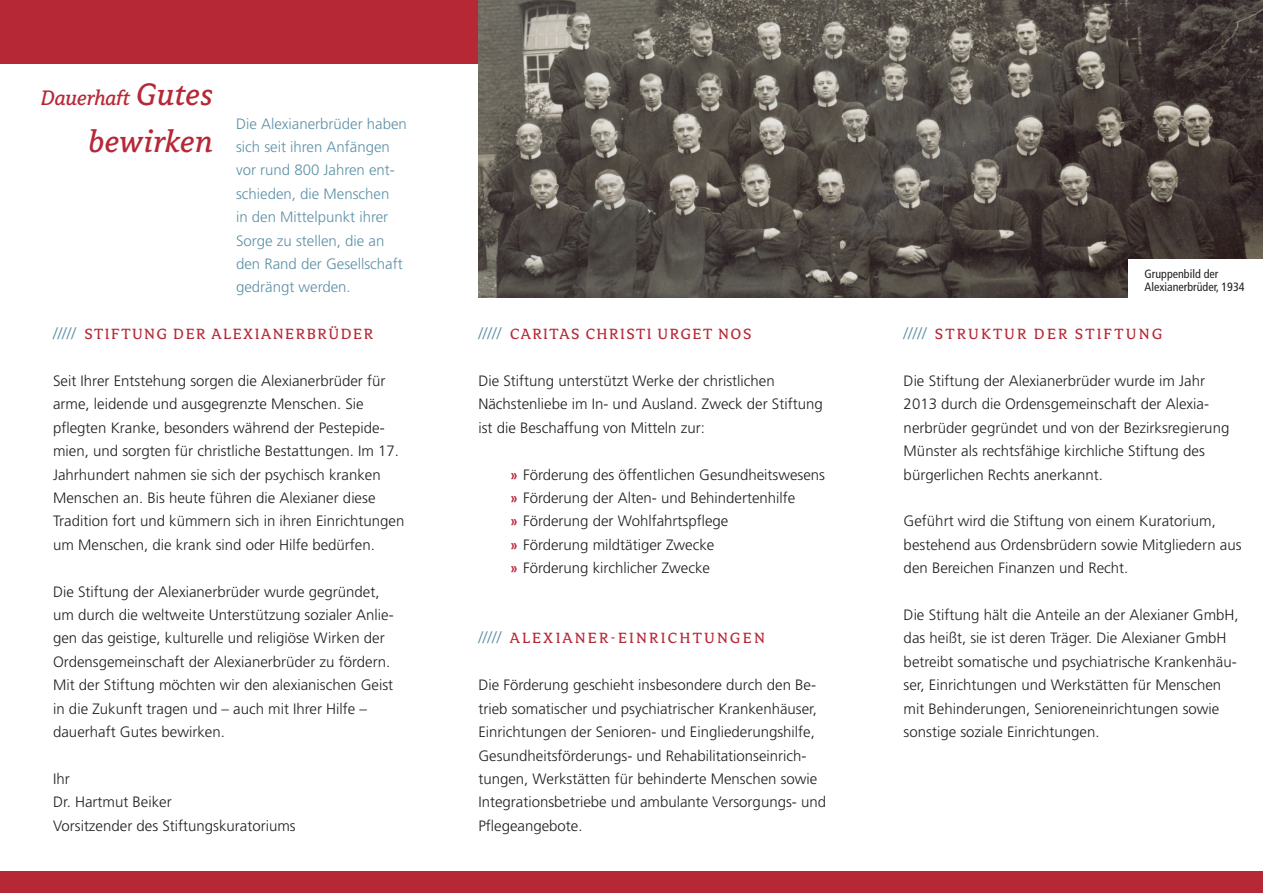
<style>
.page{position:relative;width:1263px;height:893px;background:#fff}
.page>*{position:absolute;margin:0;border:0;box-sizing:border-box;transform-origin:0 0}
.t1{font:italic 34.5px "Avance OT";color:#b72837}
.t2{font:italic 23.4px "Avance OT";letter-spacing:-.02em;color:#b72837}
.t3{font:16.5px "Avance OT";letter-spacing:.09em;color:#b72837}
.t4{font:16.5px "Avance OT";letter-spacing:.13em;color:#b72837}
.t5{font:300 15px/23.4px "Frutiger LT Std";color:#231f20}
.t6{font:300 15px/23.4px "Frutiger LT Std";color:#5d91a7}
.t7{font:condensed 12px/13.5px "Frutiger LT Std";color:#231f20}
.s1{font-size:34.5px}
.s2{font-family:"Frutiger LT Std";font-weight:300;color:#5d91a7}
.s3{font-weight:700;font-stretch:condensed;color:#b72837}
</style>
<div class="page">
<div style="left:0;top:0;width:1263px;height:64px;background:#b72837"></div>
<div style="left:0;top:872px;width:1263px;height:21px;background:#b72837"></div>
<img style="left:478px;top:0;width:785px;height:298px">
<div style="left:1129px;top:259px;width:134px;height:48px;background:#fff"></div>
<h2 class="t2" style="left:40px;top:86px;width:174px">Dauerhaft <span class="s1">Gutes</span></h2>
<h1 class="t1" style="left:88px;top:123px;width:126px">bewirken</h1>
<p class="t6" style="left:236px;top:112px;width:172px">Die Alexianerbrüder haben sich seit ihren Anfängen vor rund 800 Jahren ent&shy;schieden, die Menschen<br>in den Mittelpunkt ihrer<br>Sorge zu stellen, die an den Rand der Gesellschaft gedrängt werden.</p>
<p class="t3" style="left:53px;top:326px;width:322px"><span class="s2">/////</span> STIFTUNG DER ALEXIANERBRÜDER</p>
<p class="t5" style="left:53px;top:369px;width:353px">Seit Ihrer Entstehung sorgen die Alexianerbrüder für arme, leidende und ausgegrenzte Menschen. Sie pflegten Kranke, besonders während der Pestepide&shy;mien, und sorgten für christliche Bestattungen. Im 17.<br>Jahrhundert nahmen sie sich der psychisch kranken Menschen an. Bis heute führen die Alexianer diese Tradition fort und kümmern sich in ihren Einrichtungen um Menschen, die krank sind oder Hilfe bedürfen.</p>
<p class="t5" style="left:53px;top:580px;width:342px">Die Stiftung der Alexianerbrüder wurde gegründet, um durch die weltweite Unterstützung sozialer Anlie&shy;gen das geistige, kulturelle und religiöse Wirken der Ordensgemeinschaft der Alexianerbrüder zu fördern.<br>Mit der Stiftung möchten wir den alexianischen Geist in die Zukunft tragen und – auch mit Ihrer Hilfe – dauerhaft Gutes bewirken.</p>
<p class="t5" style="left:53px;top:767px;width:244px">Ihr<br>Dr. Hartmut Beiker<br>Vorsitzender des Stiftungskuratoriums</p>
<p class="t3" style="left:478px;top:326px;width:274px"><span class="s2">/////</span> CARITAS CHRISTI URGET NOS</p>
<p class="t5" style="left:478px;top:369px;width:346px">Die Stiftung unterstützt Werke der christlichen<br>Nächstenliebe im In- und Ausland. Zweck der Stiftung ist die Beschaffung von Mitteln zur:</p>
<p class="t5" style="left:510px;top:463px;width:316px"><span class="s3">»</span> Förderung des öffentlichen Gesundheitswesens <span class="s3">»</span> Förderung der Alten- und Behindertenhilfe<br><span class="s3">»</span> Förderung der Wohlfahrtspflege<br><span class="s3">»</span> Förderung mildtätiger Zwecke<br><span class="s3">»</span> Förderung kirchlicher Zwecke</p>
<p class="t4" style="left:478px;top:630px;width:288px"><span class="s2">/////</span> ALEXIANER-EINRICHTUNGEN</p>
<p class="t5" style="left:478px;top:674px;width:349px">Die Förderung geschieht insbesondere durch den Be&shy;trieb somatischer und psychiatrischer Krankenhäuser, Einrichtungen der Senioren- und Eingliederungshilfe, Gesundheitsförderungs- und Rehabilitationseinrich&shy;tungen, Werkstätten für behinderte Menschen sowie Integrationsbetriebe und ambulante Versorgungs- und Pflegeangebote.</p>
<p class="t7" style="left:1144px;top:267px;width:101px">Gruppenbild der<br>Alexianerbrüder, 1934</p>
<p class="t4" style="left:904px;top:326px;width:260px"><span class="s2">/////</span> STRUKTUR DER STIFTUNG</p>
<p class="t5" style="left:904px;top:369px;width:327px">Die Stiftung der Alexianerbrüder wurde im Jahr 2013 durch die Ordensgemeinschaft der Alexia&shy;nerbrüder gegründet und von der Bezirksregierung Münster als rechtsfähige kirchliche Stiftung des bürgerlichen Rechts anerkannt.</p>
<p class="t5" style="left:904px;top:510px;width:339px">Geführt wird die Stiftung von einem Kuratorium, bestehend aus Ordensbrüdern sowie Mitgliedern aus den Bereichen Finanzen und Recht.</p>
<p class="t5" style="left:904px;top:603px;width:337px">Die Stiftung hält die Anteile an der Alexianer GmbH, das heißt, sie ist deren Träger. Die Alexianer GmbH betreibt somatische und psychiatrische Krankenhäu&shy;ser, Einrichtungen und Werkstätten für Menschen mit Behinderungen, Senioreneinrichtungen sowie sonstige soziale Einrichtungen.</p>
</div>
